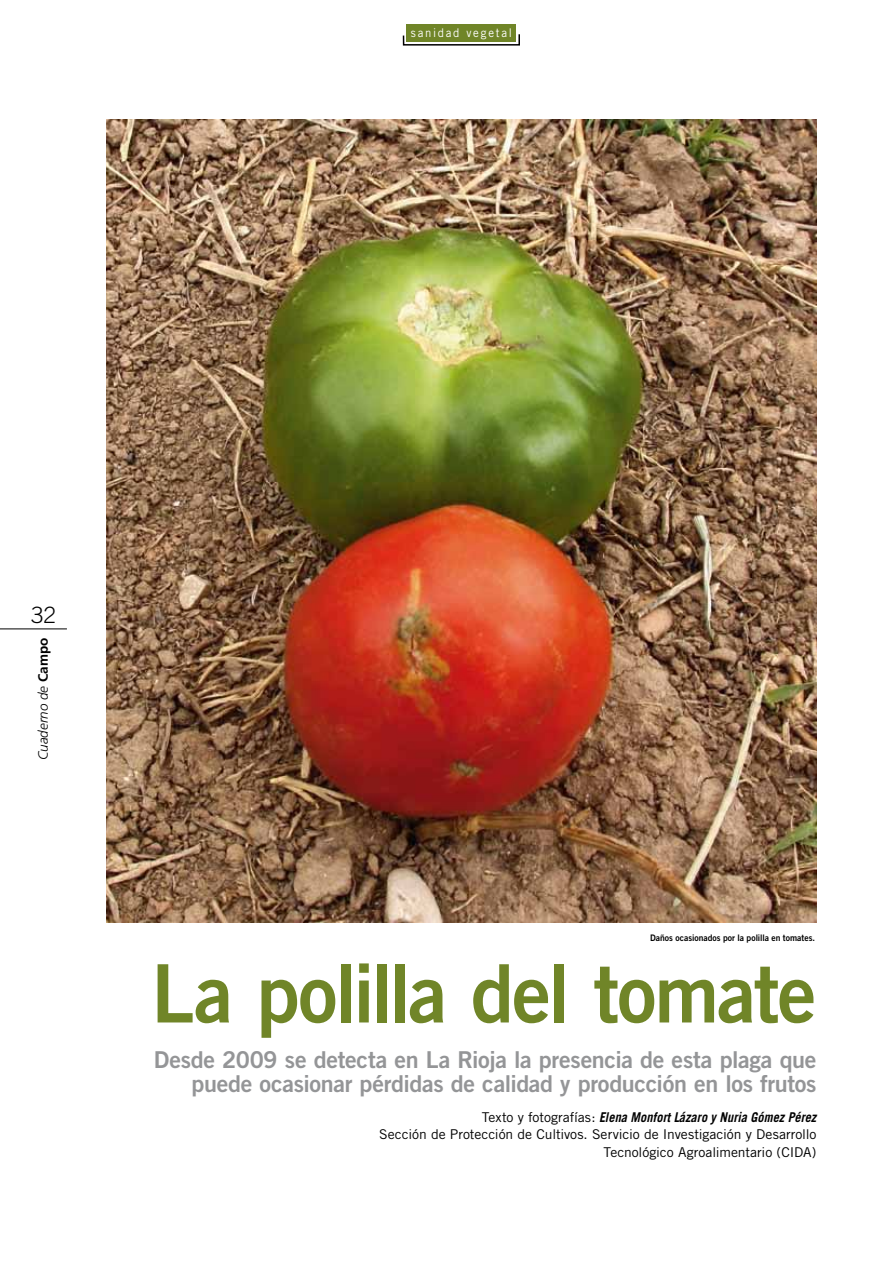
<style>
.page{position:relative;width:893px;height:1263px;background:#fff}
.page>*{position:absolute;margin:0;border:0;box-sizing:border-box;transform-origin:0 0}
.t1{font:80.7px "Trade Gothic Bold Two";letter-spacing:-.025em;color:#708528;scale:.96 1}
.t2{font:23.25px/24px "Trade Gothic Bold Two";letter-spacing:-.015em;color:#949597;text-align:right}
.t3{font:300 22.5px "Trade Gothic";color:#000}
.t4{font:13.5px/17.2px "Trade Gothic";letter-spacing:-.005em;color:#000;text-align:right}
.t5{font:italic 300 13.5px "Frutiger";color:#000}
.t6{font:12px "Trade Gothic";letter-spacing:.15em;color:#fff;scale:.95 1}
.t7{font:9px "Trade Gothic Bold Two";color:#000;scale:.95 1}
.s1{font-weight:700;font-style:normal}
.s2{font-weight:700;font-style:italic}
</style>
<div class="page">
<hr style="left:0;top:628px;width:67px;height:1px;background:#000">
<div style="left:407px;top:24px;width:109px;height:18px;background:#708528"></div>
<svg style="left:402px;top:33px;width:118px;height:13px"></svg>
<img style="left:106px;top:120px;width:710px;height:803px">
<p class="t6" style="left:411px;top:26px;width:108px">sanidad vegetal</p>
<p class="t3" style="left:31px;top:601px;width:27px">32</p>
<p class="t5" style="left:35px;top:760px;width:124px;rotate:-90deg">Cuaderno de <span class="s1">Campo</span></p>
<p class="t7" style="left:650px;top:932px;width:175px">Daños ocasionados por la polilla en tomates.</p>
<p class="t1" style="left:152px;top:944px;width:694px">La polilla del tomate</p>
<p class="t2" style="left:154px;top:1048px;width:664px">Desde 2009 se detecta en La Rioja la presencia de esta plaga que puede ocasionar pérdidas de calidad y producción en los frutos</p>
<p class="t4" style="left:379px;top:1108px;width:439px">Texto y fotografías: <span class="s2">Elena Monfort Lázaro y Nuria Gómez Pérez<br></span>Sección de Protección de Cultivos. Servicio de Investigación y Desarrollo<br>Tecnológico Agroalimentario (CIDA)</p>
</div>
